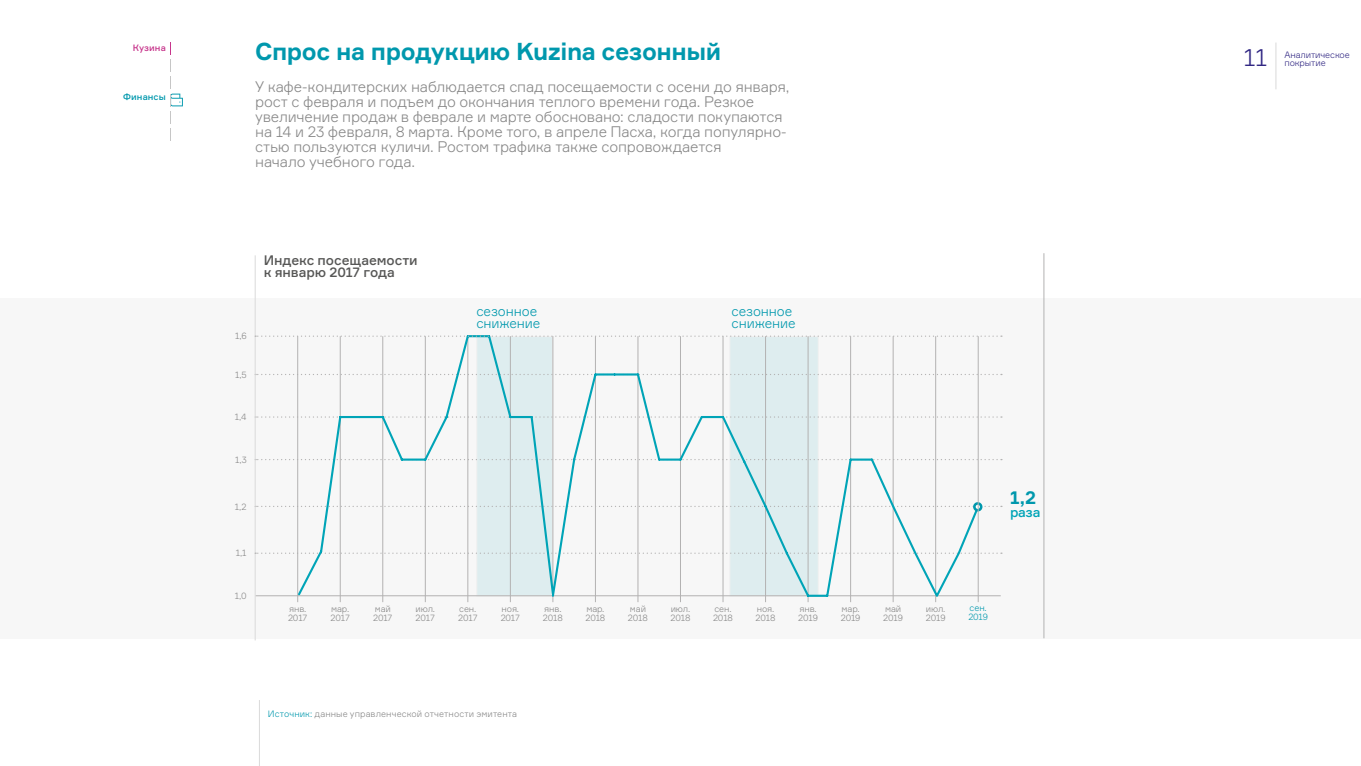
<style>
.page{position:relative;width:1361px;height:766px;background:#fff}
.page>*{position:absolute;margin:0;border:0;box-sizing:border-box;transform-origin:0 0}
.t1{font:700 24px "Formular";letter-spacing:-.02em;color:#0098ad}
.t2{font:300 24px "Formular";color:#312783}
.t3{font:700 18px "Formular";color:#0098ad}
.t4{font:300 15px/15px "Formular";letter-spacing:-.01em;color:#878787}
.t5{font:500 13.5px/12px "Formular";letter-spacing:-.005em;color:#575756}
.t6{font:300 13.5px/12px "Formular";letter-spacing:-.01em;color:#0098ad}
.t7{font:500 13.5px "Formular";color:#00a4b7}
.t8{font:300 9px/9px "Formular";letter-spacing:-.015em;color:#878787}
.t9{font:300 9px "Formular";letter-spacing:.01em;color:#878787}
.t10{font:300 9px "Formular";letter-spacing:-.01em;color:#312783}
.t11{font:300 9px/9px "Formular";letter-spacing:-.02em;color:#0098ad}
.t12{font:500 9px "Formular";letter-spacing:.005em;color:#0098ad}
.t13{font:500 9px "Formular";letter-spacing:.005em;color:#c7368c}
.s1{color:#0098ad}
</style>
<div class="page">
<div style="left:0;top:298px;width:1361px;height:340px;background:#f7f7f7"></div>
<hr style="left:1275px;top:43px;width:1px;height:46px;background:#dadada">
<svg style="left:170px;top:43px;width:13px;height:97px"></svg>
<hr style="left:259px;top:699px;width:1px;height:66px;background:#dadada">
<hr style="left:255px;top:595px;width:745px;height:1px;background:#b3b2b2">
<svg style="left:256px;top:459px;width:746px;height:1px"></svg>
<svg style="left:256px;top:416px;width:746px;height:1px"></svg>
<svg style="left:256px;top:505px;width:746px;height:2px"></svg>
<svg style="left:256px;top:374px;width:746px;height:1px"></svg>
<hr style="left:255px;top:255px;width:1px;height:385px;background:#dadada">
<hr style="left:297px;top:336px;width:1px;height:266px;background:#b3b2b2">
<hr style="left:340px;top:336px;width:1px;height:266px;background:#b3b2b2">
<hr style="left:382px;top:336px;width:1px;height:266px;background:#b3b2b2">
<hr style="left:425px;top:336px;width:1px;height:266px;background:#b3b2b2">
<hr style="left:467px;top:336px;width:1px;height:266px;background:#b3b2b2">
<hr style="left:510px;top:336px;width:1px;height:266px;background:#b3b2b2">
<hr style="left:553px;top:336px;width:1px;height:266px;background:#b3b2b2">
<hr style="left:595px;top:336px;width:1px;height:266px;background:#b3b2b2">
<hr style="left:638px;top:336px;width:1px;height:266px;background:#b3b2b2">
<hr style="left:680px;top:336px;width:1px;height:266px;background:#b3b2b2">
<hr style="left:723px;top:336px;width:1px;height:266px;background:#b3b2b2">
<hr style="left:765px;top:336px;width:1px;height:266px;background:#b3b2b2">
<hr style="left:1043px;top:253px;width:1px;height:385px;background:#b3b2b2">
<hr style="left:808px;top:336px;width:1px;height:266px;background:#b3b2b2">
<hr style="left:850px;top:336px;width:1px;height:266px;background:#b3b2b2">
<hr style="left:893px;top:336px;width:1px;height:266px;background:#b3b2b2">
<hr style="left:935px;top:336px;width:1px;height:266px;background:#b3b2b2">
<svg style="left:255px;top:552px;width:747px;height:1px"></svg>
<svg style="left:296px;top:337px;width:685px;height:263px"></svg>
<svg style="left:255px;top:335px;width:747px;height:2px"></svg>
<div style="left:974px;top:503px;width:7px;height:7px;background:#e9e8e8;border-radius:50%"></div>
<div style="left:973px;top:502px;width:9px;height:9px;border:3px solid #0098ad;border-radius:50%"></div>
<hr style="left:978px;top:336px;width:1px;height:266px;background:#b3b2b2">
<p class="t13" style="left:133px;top:42px;width:34px">Кузина</p>
<p class="t12" style="left:123px;top:91px;width:44px">Финансы</p>
<h1 class="t1" style="left:255px;top:36px;width:467px">Спрос на продукцию Kuzina сезонный</h1>
<p class="t4" style="left:255px;top:78px;width:536px">У кафе-кондитерских наблюдается спад посещаемости с осени до января, рост с февраля и подъем до окончания теплого времени года. Резкое увеличение продаж в феврале и марте обосновано: сладости покупаются на 14 и 23 февраля, 8 марта. Кроме того, в апреле Пасха, когда популярно&shy;стью пользуются куличи. Ростом трафика также сопровождается<br>начало учебного года.</p>
<p class="t8" style="left:235px;top:331px;width:13px">1,6</p>
<p class="t8" style="left:235px;top:370px;width:13px">1,5</p>
<p class="t8" style="left:235px;top:412px;width:13px">1,4</p>
<p class="t8" style="left:235px;top:455px;width:13px">1,3</p>
<p class="t8" style="left:235px;top:501px;width:13px">1,2</p>
<p class="t8" style="left:236px;top:548px;width:12px">1,1</p>
<p class="t8" style="left:235px;top:591px;width:13px">1,0</p>
<p class="t5" style="left:264px;top:254px;width:156px">Индекс посещаемости к январю 2017 года</p>
<p class="t6" style="left:476px;top:305px;width:66px">сезонное снижение</p>
<p class="t6" style="left:731px;top:305px;width:66px">сезонное снижение</p>
<p class="t8" style="left:288px;top:604px;width:21px">янв.<br>2017</p>
<p class="t8" style="left:330px;top:604px;width:21px">мар.<br>2017</p>
<p class="t8" style="left:373px;top:604px;width:21px">май<br>2017</p>
<p class="t8" style="left:415px;top:604px;width:21px">июл.<br>2017</p>
<p class="t8" style="left:458px;top:604px;width:21px">сен.<br>2017</p>
<p class="t8" style="left:501px;top:604px;width:21px">ноя.<br>2017</p>
<p class="t8" style="left:543px;top:604px;width:21px">янв.<br>2018</p>
<p class="t8" style="left:585px;top:604px;width:21px">мар.<br>2018</p>
<p class="t8" style="left:628px;top:604px;width:21px">май<br>2018</p>
<p class="t8" style="left:670px;top:604px;width:21px">июл.<br>2018</p>
<p class="t8" style="left:713px;top:604px;width:21px">сен.<br>2018</p>
<p class="t8" style="left:755px;top:604px;width:21px">ноя.<br>2018</p>
<p class="t8" style="left:798px;top:604px;width:21px">янв.<br>2019</p>
<p class="t8" style="left:841px;top:604px;width:21px">мар.<br>2019</p>
<p class="t8" style="left:883px;top:604px;width:21px">май<br>2019</p>
<p class="t11" style="left:968px;top:602px;width:21px">сен.<br>2019</p>
<p class="t8" style="left:926px;top:604px;width:21px">июл.<br>2019</p>
<p class="t3" style="left:1010px;top:486px;width:28px">1,2</p>
<p class="t7" style="left:1010px;top:503px;width:32px">раза</p>
<p class="t9" style="left:268px;top:708px;width:251px"><span class="s1">Источник:</span> данные управленческой отчетности эмитента</p>
<h1 class="t2" style="left:1243px;top:43px;width:25px">11</h1>
<p class="t10" style="left:1284px;top:50px;width:67px">Аналитическое</p>
<p class="t10" style="left:1284px;top:57px;width:43px">покрытие</p>
</div>
